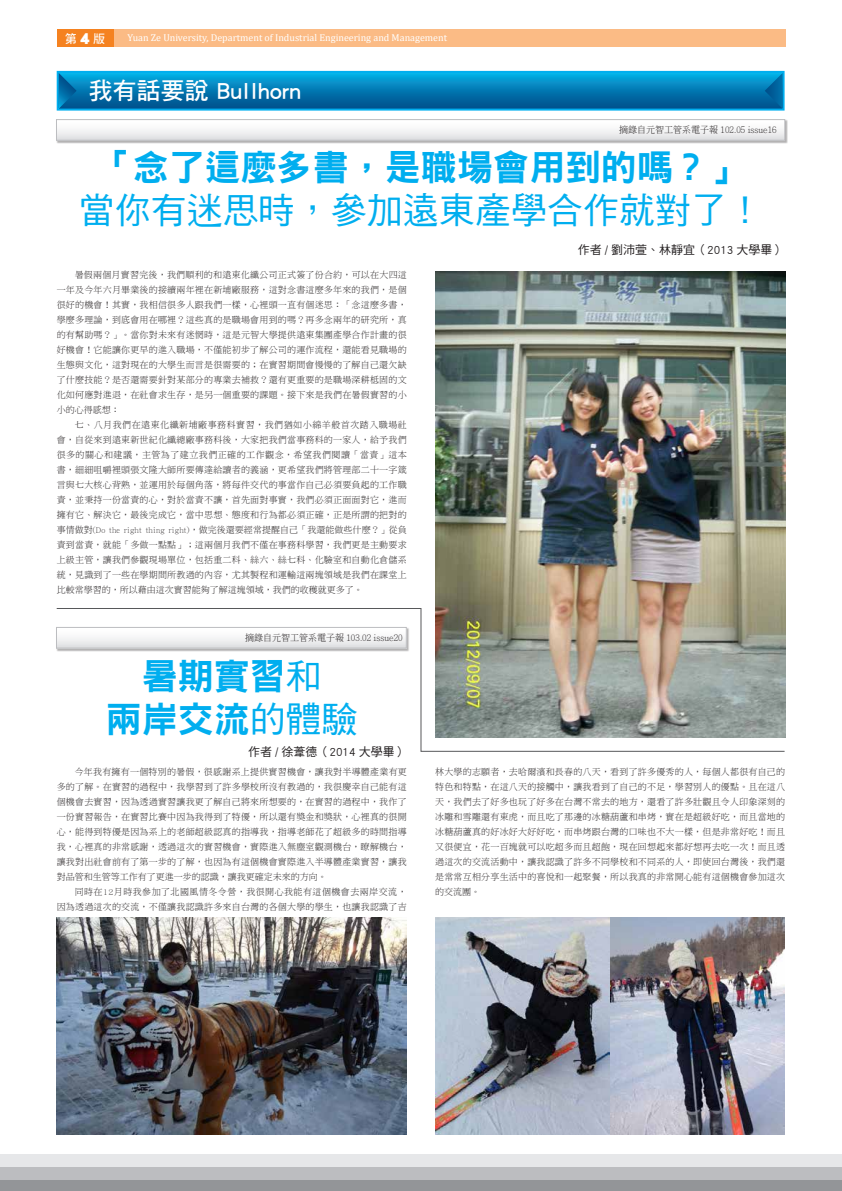
<style>
.page{position:relative;width:842px;height:1191px;background:#fff}
.page>*{position:absolute;margin:0;border:0;box-sizing:border-box;transform-origin:0 0}
.t1{font:36px/43.2px "DF Hei Std W9";color:#00aeef;text-align:center}
.t2{font:36px "DF Hei Std W5";color:#00aeef}
.t3{font:24px "DF Hei Std W7";color:#fff}
.t4{font:12px "DF Hei Std W5";color:#231f20}
.t5{font:12px "DF Hei Std W7";color:#fff}
.t6{font:10px "Cambria";color:#fff}
.t7{font:9px/15px "DF Ming Std W3";letter-spacing:.025em;color:#231f20;text-align:justify}
.t8{font:300 9px "Adobe Ming Std";color:#231f20}
.s1{font-family:"DF Hei Std W12";font-size:16px}
.s2{font-family:"DF Hei Std W5"}
</style>
<div class="page">
<div style="left:56px;top:119px;width:732px;height:24px;background:#b4b3b3"></div>
<div style="left:56px;top:120px;width:729px;height:20px;background:linear-gradient(to bottom,#fff,#e2e3e5)"></div>
<div style="left:56px;top:119px;width:729px;height:22px;border:1px solid #bcbdc0"></div>
<svg style="left:77px;top:74px;width:688px;height:34px"></svg>
<div style="left:57px;top:71px;width:727px;height:40px;border:2px solid #00aeef"></div>
<svg style="left:59px;top:73px;width:18px;height:36px"></svg>
<svg style="left:765px;top:73px;width:18px;height:36px"></svg>
<img style="left:435px;top:271px;width:350px;height:337px">
<img style="left:435px;top:917px;width:349px;height:217px">
<img style="left:57px;top:917px;width:350px;height:217px">
<svg style="left:56px;top:608px;width:729px;height:143px"></svg>
<div style="left:0;top:1161px;width:842px;height:30px;background:#939598"></div>
<div style="left:0;top:1164px;width:842px;height:15px;background:#bcbdc0"></div>
<div style="left:0;top:1154px;width:842px;height:12px;background:#e6e7e9"></div>
<div style="left:57px;top:30px;width:728px;height:17px;background:#fbbb85"></div>
<div style="left:57px;top:30px;width:56px;height:17px;background:#f58220"></div>
<h3 class="t5" style="left:65px;top:33px;width:42px">第<span class="s1">4</span>版</h3>
<p class="t6" style="left:128px;top:32px;width:321px">Yuan Ze University, Department of Industrial Engineering and Management</p>
<h2 class="t3" style="left:89px;top:78px;width:214px">我有話要說 Bullhorn</h2>
<p class="t8" style="left:619px;top:125px;width:159px">摘錄自元智工管系電子報 102.05 issue16</p>
<h1 class="t1" style="left:97px;top:145px;width:649px">「念了這麼多書，是職場會用到的嗎？」</h1>
<h1 class="t2" style="left:79px;top:191px;width:685px">當你有迷思時，參加遠東產學合作就對了！</h1>
<p class="t7" style="left:57px;top:267px;width:352px;text-indent:18px">暑假兩個月實習完後，我們順利的和遠東化纖公司正式簽了份合約，可以在大四這一年及今年六月畢業後的接續兩年裡在新埔廠服務，這對念書這麼多年來的我們，是個很好的機會！其實，我相信很多人跟我們一樣，心裡頭一直有個迷思：「念這麼多書，學麼多理論，到底會用在哪裡？這些真的是職場會用到的嗎？再多念兩年的研究所，真的有幫助嗎？」。當你對未來有迷惘時，這是元智大學提供遠東集團產學合作計畫的很好機會！它能讓你更早的進入職場，不僅能初步了解公司的運作流程，還能看見職場的生態與文化，這對現在的大學生而言是很需要的；在實習期間會慢慢的了解自己還欠缺了什麼技能？是否還需要針對某部分的專業去補救？還有更重要的是職場深耕柢固的文化如何應對進退，在社會求生存，是另一個重要的課題。接下來是我們在暑假實習的小小的心得感想：</p>
<p class="t7" style="left:57px;top:417px;width:352px;text-indent:18px">七、八月我們在遠東化纖新埔廠事務科實習，我們猶如小綿羊般首次踏入職場社會，自從來到遠東新世紀化纖總廠事務科後，大家把我們當事務科的一家人，給予我們很多的關心和建議，主管為了建立我們正確的工作觀念，希望我們閱讀「當責」這本書，細細咀嚼裡頭張文隆大師所要傳達給讀者的義涵，更希望我們將管理部二十一字箴言與七大核心背熟，並運用於每個角落，將每件交代的事當作自己必須要負起的工作職責，並秉持一份當責的心，對於當責不讓，首先面對事實，我們必須正面面對它，進而擁有它、解決它，最後完成它，當中思想、態度和行為都必須正確，正是所謂的把對的事情做對(Do the right thing right)，做完後還要經常提醒自己「我還能做些什麼？」從負責到當責，就能「多做一點點」；這兩個月我們不僅在事務科學習，我們更是主動要求上級主管，讓我們參觀現場單位，包括重二科、絲六、絲七科、化驗室和自動化倉儲系統，見識到了一些在學期間所教過的內容，尤其製程和運輸這兩塊領域是我們在課堂上比較常學習的，所以藉由這次實習能夠了解這塊領域，我們的收穫就更多了。</p>
<p class="t8" style="left:245px;top:633px;width:159px">摘錄自元智工管系電子報 103.02 issue20</p>
<h1 class="t1" style="left:106px;top:653px;width:253px">暑期實習<span class="s2">和<br></span>兩岸交流<span class="s2">的體驗</span></h1>
<h3 class="t4" style="left:248px;top:745px;width:160px">作者 / 徐葦德（2014 大學畢）</h3>
<p class="t7" style="left:57px;top:764px;width:352px;text-indent:18px">今年我有擁有一個特別的暑假，很感謝系上提供實習機會，讓我對半導體產業有更多的了解。在實習的過程中，我學習到了許多學校所沒有教過的，我很慶幸自己能有這個機會去實習，因為透過實習讓我更了解自己將來所想要的，在實習的過程中，我作了一份實習報告，在實習比賽中因為我得到了特優，所以還有獎金和獎狀，心裡真的很開心，能得到特優是因為系上的老師超級認真的指導我，指導老師花了超級多的時間指導我，心裡真的非常感謝，透過這次的實習機會，實際進入無塵室觀測機台，瞭解機台，讓我對出社會前有了第一步的了解，也因為有這個機會實際進入半導體產業實習，讓我對品管和生管等工作有了更進一步的認識，讓我更確定未來的方向。</p>
<p class="t7" style="left:57px;top:884px;width:351px;text-align:right">同時在12月時我參加了北國風情冬令營，我很開心我能有這個機會去兩岸交流，<br>因為透過這次的交流，不僅讓我認識許多來自台灣的各個大學的學生，也讓我認識了吉</p>
<h3 class="t4" style="left:578px;top:244px;width:208px">作者 / 劉沛萱、林靜宜（2013 大學畢）</h3>
<p class="t7" style="left:435px;top:764px;width:351px">林大學的志願者，去哈爾濱和長春的八天，看到了許多優秀的人，每個人都很有自己的特色和特點，在這八天的接觸中，讓我看到了自己的不足，學習別人的優點。且在這八天，我們去了好多也玩了好多在台灣不常去的地方，還看了許多壯觀且令人印象深刻的冰雕和雪雕還有東虎，而且吃了那邊的冰糖葫蘆和串烤，實在是超級好吃，而且當地的冰糖葫蘆真的好冰好大好好吃，而串烤跟台灣的口味也不大一樣，但是非常好吃！而且又很便宜，花一百塊就可以吃超多而且超飽，現在回想起來都好想再去吃一次！而且透過這次的交流活動中，讓我認識了許多不同學校和不同系的人，即使回台灣後，我們還是常常互相分享生活中的喜悅和一起聚餐，所以我真的非常開心能有這個機會參加這次的交流團。</p>
</div>
